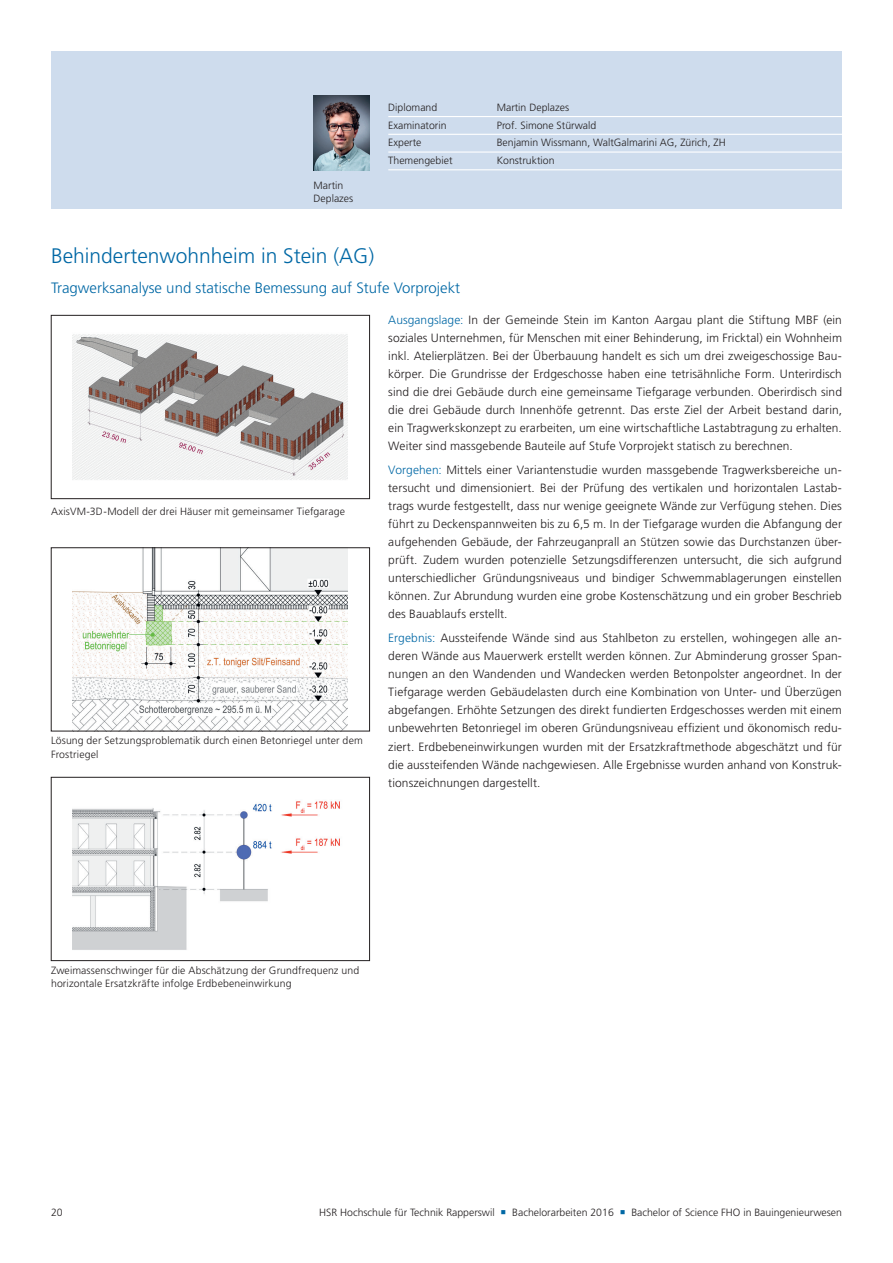
<style>
.page{position:relative;width:893px;height:1263px;background:#fff}
.page>*{position:absolute;margin:0;border:0;box-sizing:border-box;transform-origin:0 0}
.t1{font:300 21px "Frutiger LT Pro";color:#0068a5}
.t2{font:300 15px "Frutiger LT Pro";color:#0068a5}
.t3{font:300 12px/18px "Frutiger LT Pro";letter-spacing:.005em;color:#231f20;text-align:justify}
.t4{font:300 10.5px/13.5px "Frutiger LT Pro";color:#231f20}
.s1{color:#0068a5}
</style>
<div class="page">
<div style="left:51px;top:51px;width:791px;height:157px;background:#cedced"></div>
<img style="left:73px;top:334px;width:275px;height:146px">
<div style="left:51px;top:315px;width:319px;height:184px;border:1px solid #231f20"></div>
<img style="left:73px;top:549px;width:275px;height:180px">
<div style="left:51px;top:547px;width:319px;height:184px;border:1px solid #231f20"></div>
<img style="left:73px;top:801px;width:267px;height:149px">
<div style="left:51px;top:777px;width:319px;height:184px;border:1px solid #231f20"></div>
<hr style="left:388px;top:116px;width:454px;height:1px;background:#fff">
<hr style="left:388px;top:134px;width:454px;height:1px;background:#fff">
<hr style="left:388px;top:151px;width:454px;height:2px;background:#fff">
<hr style="left:388px;top:169px;width:454px;height:1px;background:#fff">
<img style="left:314px;top:95px;width:56px;height:75px">
<p class="t4" style="left:314px;top:178px;width:41px">Martin<br>Deplazes</p>
<p class="t4" style="left:388px;top:101px;width:51px">Diplomand</p>
<p class="t4" style="left:497px;top:101px;width:74px">Martin Deplazes</p>
<p class="t4" style="left:388px;top:118px;width:60px">Examinatorin</p>
<p class="t4" style="left:497px;top:118px;width:101px">Prof. Simone Stürwald</p>
<p class="t4" style="left:388px;top:136px;width:35px">Experte</p>
<p class="t4" style="left:497px;top:136px;width:231px">Benjamin Wissmann, WaltGalmarini AG, Zürich, ZH</p>
<p class="t4" style="left:388px;top:154px;width:66px">Themengebiet</p>
<p class="t4" style="left:497px;top:154px;width:59px">Konstruktion</p>
<h1 class="t1" style="left:51px;top:243px;width:325px">Behindertenwohnheim in Stein (AG)</h1>
<p class="t2" style="left:51px;top:279px;width:411px">Tragwerksanalyse und statische Bemessung auf Stufe Vorprojekt</p>
<p class="t4" style="left:51px;top:504px;width:295px">AxisVM-3D-Modell der drei Häuser mit gemeinsamer Tiefgarage</p>
<p class="t4" style="left:51px;top:734px;width:313px">Lösung der Setzungsproblematik durch einen Betonriegel unter dem<br>Frostriegel</p>
<p class="t3" style="left:388px;top:311px;width:455px"><span class="s1">Ausgangslage:</span> In der Gemeinde Stein im Kanton Aargau plant die Stiftung MBF (ein soziales Unternehmen, für Menschen mit einer Behinderung, im Fricktal) ein Wohnheim inkl. Atelierplätzen. Bei der Überbauung handelt es sich um drei zweigeschossige Bau&shy;körper. Die Grundrisse der Erdgeschosse haben eine tetrisähnliche Form. Unterirdisch sind die drei Gebäude durch eine gemeinsame Tiefgarage verbunden. Oberirdisch sind die drei Gebäude durch Innenhöfe getrennt. Das erste Ziel der Arbeit bestand darin, ein Tragwerkskonzept zu erarbeiten, um eine wirtschaftliche Lastabtragung zu erhalten.<br>Weiter sind massgebende Bauteile auf Stufe Vorprojekt statisch zu berechnen.</p>
<p class="t3" style="left:388px;top:461px;width:455px"><span class="s1">Vorgehen:</span> Mittels einer Variantenstudie wurden massgebende Tragwerksbereiche un&shy;tersucht und dimensioniert. Bei der Prüfung des vertikalen und horizontalen Lastab&shy;trags wurde festgestellt, dass nur wenige geeignete Wände zur Verfügung stehen. Dies führt zu Deckenspannweiten bis zu 6,5 m. In der Tiefgarage wurden die Abfangung der aufgehenden Gebäude, der Fahrzeuganprall an Stützen sowie das Durchstanzen über&shy;prüft. Zudem wurden potenzielle Setzungsdifferenzen untersucht, die sich aufgrund unterschiedlicher Gründungsniveaus und bindiger Schwemmablagerungen einstellen können. Zur Abrundung wurden eine grobe Kostenschätzung und ein grober Beschrieb des Bauablaufs erstellt.</p>
<p class="t3" style="left:388px;top:629px;width:455px"><span class="s1">Ergebnis:</span> Aussteifende Wände sind aus Stahlbeton zu erstellen, wohingegen alle an&shy;deren Wände aus Mauerwerk erstellt werden können. Zur Abminderung grosser Span&shy;nungen an den Wandenden und Wandecken werden Betonpolster angeordnet. In der Tiefgarage werden Gebäudelasten durch eine Kombination von Unter- und Überzügen abgefangen. Erhöhte Setzungen des direkt fundierten Erdgeschosses werden mit einem unbewehrten Betonriegel im oberen Gründungsniveau effizient und ökonomisch redu&shy;ziert. Erdbebeneinwirkungen wurden mit der Ersatzkraftmethode abgeschätzt und für die aussteifenden Wände nachgewiesen. Alle Ergebnisse wurden anhand von Konstruk&shy;tionszeichnungen dargestellt.</p>
<p class="t4" style="left:51px;top:963px;width:310px">Zweimassenschwinger für die Abschätzung der Grundfrequenz und horizontale Ersatzkräfte infolge Erdbebeneinwirkung</p>
<p class="t4" style="left:51px;top:1206px;width:13px">20</p>
<p class="t4" style="left:319px;top:1206px;width:524px">HSR Hochschule für Technik Rapperswil <span class="s1">○</span> Bachelorarbeiten 2016 <span class="s1">○</span> Bachelor of Science FHO in Bauingenieurwesen</p>
</div>
